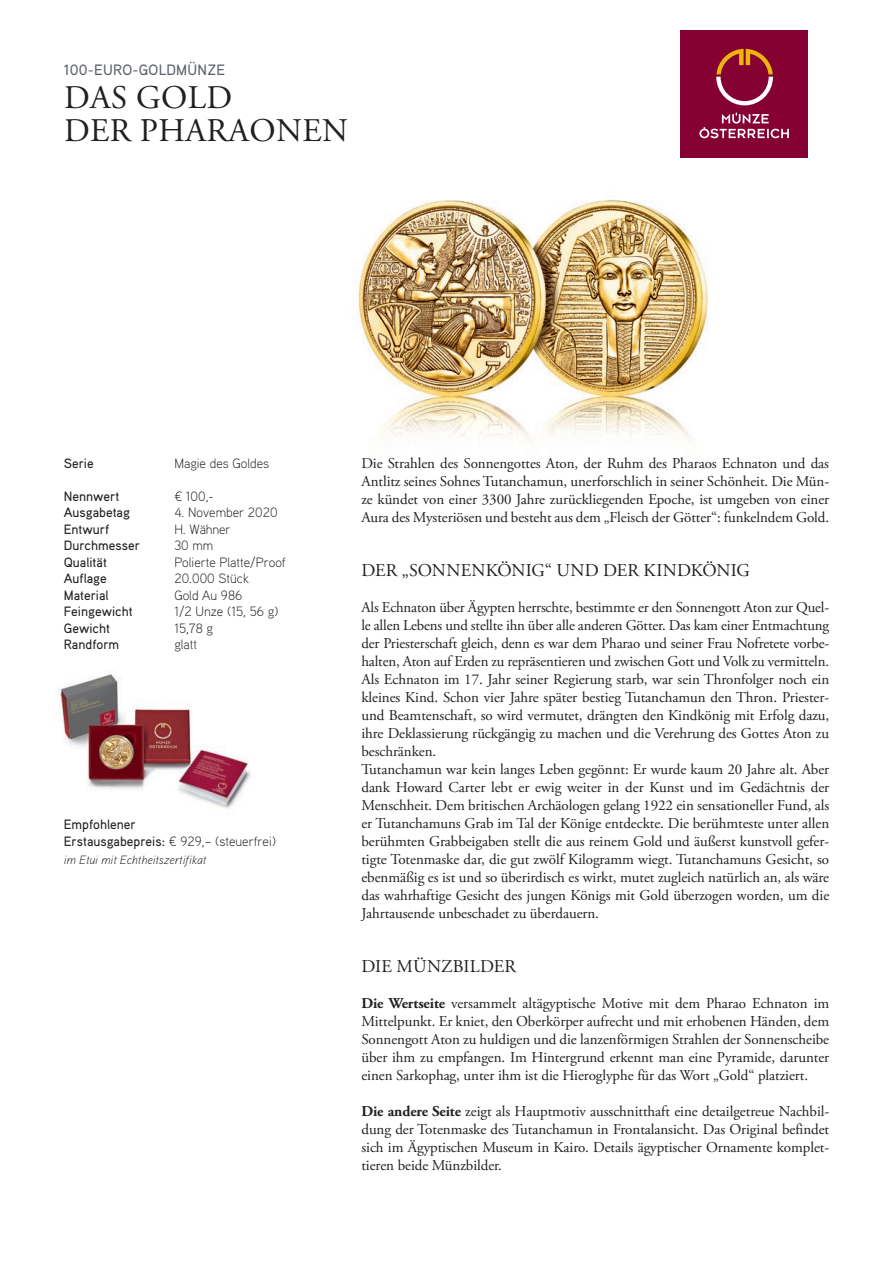
<style>
.page{position:relative;width:893px;height:1263px;background:#fff}
.page>*{position:absolute;margin:0;border:0;box-sizing:border-box;transform-origin:0 0}
.t1{font:33px/33px "Adobe Garamond Pro";letter-spacing:.015em;color:#231f20}
.t2{font:18px "Adobe Garamond Pro";letter-spacing:.01em;color:#231f20}
.t3{font:15px/18px "Adobe Garamond Pro";letter-spacing:-.005em;color:#231f20;text-align:justify}
.t4{font:500 15px "Aaux Pro";letter-spacing:.015em;color:#5d626a}
.t5{font:500 13.5px/16.5px "Aaux Pro";color:#231f20}
.t6{font:300 13.5px "Aaux Pro";color:#231f20}
.t7{font:italic 300 12px "Aaux Pro";color:#231f20}
.s1{font-weight:300}
.s2{font-weight:700}
</style>
<div class="page">
<div style="left:680px;top:30px;width:128px;height:127px;background:#840132"></div>
<svg style="left:716px;top:49px;width:57px;height:56px"></svg>
<svg style="left:699px;top:113px;width:90px;height:25px"></svg>
<img style="left:358px;top:199px;width:350px;height:244px">
<img style="left:58px;top:674px;width:193px;height:135px">
<p class="t4" style="left:64px;top:61px;width:163px">100-EURO-GOLDMÜNZE</p>
<h1 class="t1" style="left:64px;top:83px;width:285px">DAS GOLD<br>DER PHARAONEN</h1>
<p class="t5" style="left:64px;top:454px;width:31px">Serie</p>
<p class="t6" style="left:174px;top:454px;width:96px">Magie des Goldes</p>
<p class="t5" style="left:64px;top:487px;width:57px">Nennwert</p>
<p class="t6" style="left:174px;top:487px;width:41px">¤ 100,-</p>
<p class="t5" style="left:64px;top:504px;width:68px">Ausgabetag</p>
<p class="t6" style="left:174px;top:504px;width:105px">4. November 2020</p>
<p class="t5" style="left:64px;top:520px;width:47px">Entwurf</p>
<p class="t6" style="left:174px;top:520px;width:58px">H. Wähner</p>
<p class="t5" style="left:64px;top:537px;width:78px">Durchmesser</p>
<p class="t6" style="left:174px;top:537px;width:40px">30 mm</p>
<p class="t5" style="left:64px;top:553px;width:45px">Qualität</p>
<p class="t6" style="left:174px;top:553px;width:113px">Polierte Platte/Proof</p>
<p class="t5" style="left:64px;top:570px;width:44px">Auflage</p>
<p class="t6" style="left:174px;top:570px;width:76px">20.000 Stück</p>
<p class="t5" style="left:64px;top:586px;width:46px">Material</p>
<p class="t6" style="left:174px;top:586px;width:70px">Gold Au 986</p>
<p class="t5" style="left:64px;top:603px;width:70px">Feingewicht</p>
<p class="t6" style="left:174px;top:603px;width:106px">1/2 Unze (15, 56 g)</p>
<p class="t5" style="left:64px;top:619px;width:48px">Gewicht</p>
<p class="t6" style="left:174px;top:619px;width:40px">15,78 g</p>
<p class="t5" style="left:64px;top:636px;width:57px">Randform</p>
<p class="t6" style="left:174px;top:636px;width:24px">glatt</p>
<p class="t5" style="left:64px;top:816px;width:214px">Empfohlener<br>Erstausgabepreis: <span class="s1">¤ 929,– (steuerfrei)</span></p>
<p class="t7" style="left:64px;top:852px;width:144px">im Etui mit Echtheitszertifikat</p>
<p class="t3" style="left:361px;top:455px;width:469px">Die Strahlen des Sonnengottes Aton, der Ruhm des Pharaos Echnaton und das Antlitz seines Sohnes Tutanchamun, unerforschlich in seiner Schönheit. Die Mün&shy;ze kündet von einer 3300 Jahre zurückliegenden Epoche, ist umgeben von einer Aura des Mysteriösen und besteht aus dem „Fleisch der Götter“: funkelndem Gold.</p>
<p class="t2" style="left:362px;top:559px;width:390px">DER „SONNENKÖNIG“ UND DER KINDKÖNIG</p>
<p class="t3" style="left:361px;top:599px;width:469px;text-align:left">Als Echnaton über Ägypten herrschte, bestimmte er den Sonnengott Aton zur Quel&shy;le allen Lebens und stellte ihn über alle anderen Götter. Das kam einer Entmachtung der Priesterschaft gleich, denn es war dem Pharao und seiner Frau Nofretete vorbe&shy;halten, Aton auf Erden zu repräsentieren und zwischen Gott und Volk zu vermitteln.<br>Als Echnaton im 17. Jahr seiner Regierung starb, war sein Thronfolger noch ein kleines Kind. Schon vier Jahre später bestieg Tutanchamun den Thron. Priester&shy;und Beamtenschaft, so wird vermutet, drängten den Kindkönig mit Erfolg dazu, ihre Deklassierung rückgängig zu machen und die Verehrung des Gottes Aton zu beschränken.<br>Tutanchamun war kein langes Leben gegönnt: Er wurde kaum 20 Jahre alt. Aber dank Howard Carter lebt er ewig weiter in der Kunst und im Gedächtnis der Menschheit. Dem britischen Archäologen gelang 1922 ein sensationeller Fund, als er Tutanchamuns Grab im Tal der Könige entdeckte. Die berühmteste unter allen berühmten Grabbeigaben stellt die aus reinem Gold und äußerst kunstvoll gefer&shy;tigte Totenmaske dar, die gut zwölf Kilogramm wiegt. Tutanchamuns Gesicht, so ebenmäßig es ist und so überirdisch es wirkt, mutet zugleich natürlich an, als wäre das wahrhaftige Gesicht des jungen Königs mit Gold überzogen worden, um die Jahrtausende unbeschadet zu überdauern.</p>
<p class="t2" style="left:362px;top:955px;width:156px">DIE MÜNZBILDER</p>
<p class="t3" style="left:361px;top:995px;width:469px"><span class="s2">Die Wertseite</span> versammelt altägyptische Motive mit dem Pharao Echnaton im Mittelpunkt. Er kniet, den Oberkörper aufrecht und mit erhobenen Händen, dem Sonnengott Aton zu huldigen und die lanzenförmigen Strahlen der Sonnenscheibe über ihm zu empfangen. Im Hintergrund erkennt man eine Pyramide, darunter einen Sarkophag, unter ihm ist die Hieroglyphe für das Wort „Gold“ platziert.</p>
<p class="t3" style="left:361px;top:1103px;width:469px"><span class="s2">Die andere Seite</span> zeigt als Hauptmotiv ausschnitthaft eine detailgetreue Nachbil&shy;dung der Totenmaske des Tutanchamun in Frontalansicht. Das Original befindet sich im Ägyptischen Museum in Kairo. Details ägyptischer Ornamente komplet&shy;tieren beide Münzbilder.</p>
</div>
